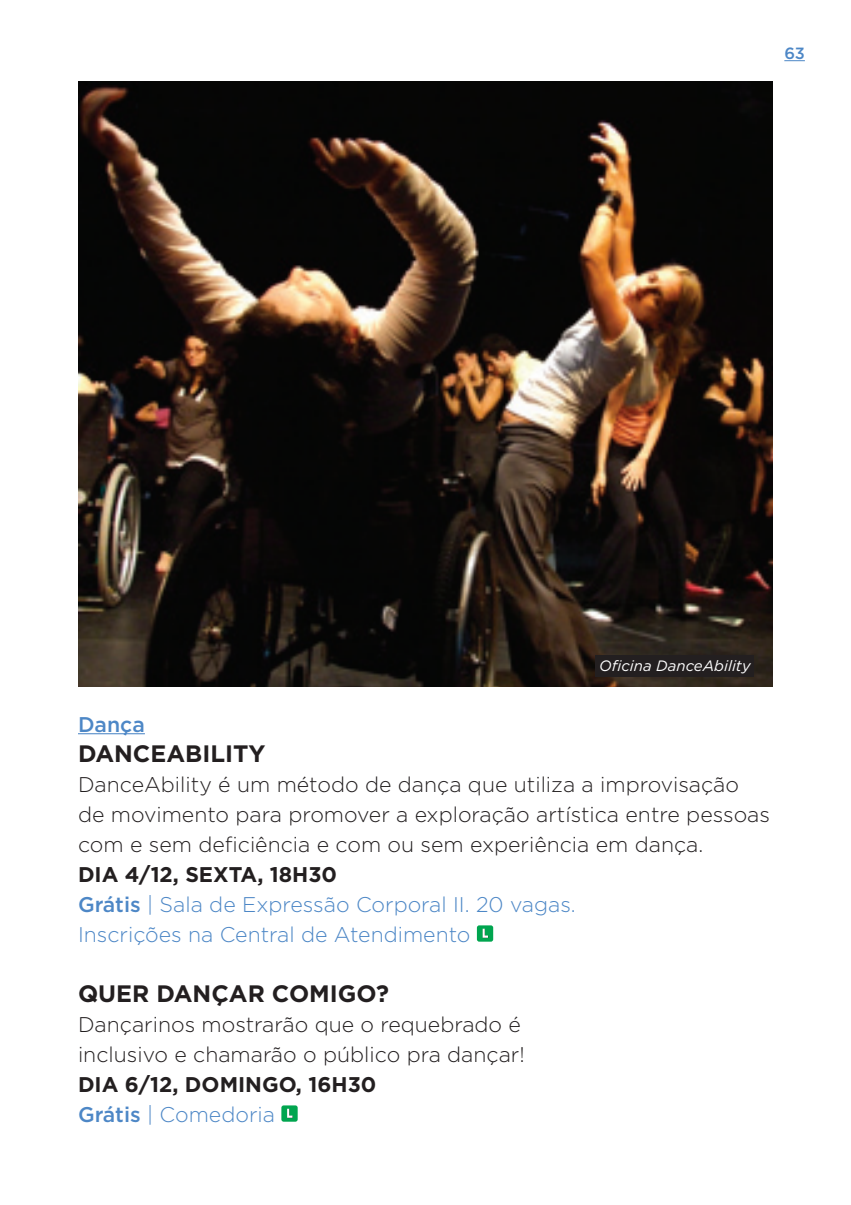
<style>
.page{position:relative;width:851px;height:1205px;background:#fff}
.page>*{position:absolute;margin:0;border:0;box-sizing:border-box;transform-origin:0 0}
.t1{font:700 23.75px "Gotham";color:#231f20}
.t2{font:300 21.25px/30px "Gotham";color:#231f20}
.t3{font:300 21.25px/30px "Gotham";color:#4d87c6}
.t4{font:700 21.25px/30px "Gotham";color:#231f20}
.t5{font:500 21.25px "Gotham";color:#4d87c6}
.t6{font:500 16.25px "Gotham";color:#4d87c6}
.t7{font:italic 15px "Gotham";color:#fff}
.s1{font-weight:700;color:#231f20}
.s2{font-weight:500}
.s3{font-weight:500;color:#4d87c6}
.s4{font-weight:300;color:#4d87c6}
</style>
<div class="page">
<svg style="left:784px;top:60px;width:20px;height:1px"></svg>
<img style="left:78px;top:81px;width:694px;height:605px">
<div style="left:595px;top:656px;width:159px;height:21px;background:#231f20"></div>
<hr style="left:78px;top:733px;width:67px;height:1px;background:#4d87c6">
<div style="left:477px;top:925px;width:16px;height:16px;background:#00a54f;border-radius:2px"></div>
<svg style="left:482px;top:929px;width:6px;height:9px"></svg>
<div style="left:281px;top:1105px;width:16px;height:16px;background:#00a54f;border-radius:2px"></div>
<svg style="left:287px;top:1109px;width:5px;height:9px"></svg>
<p class="t6" style="left:784px;top:43px;width:22px">63</p>
<p class="t7" style="left:599px;top:656px;width:153px">Oficina DanceAbility</p>
<p class="t5" style="left:78px;top:710px;width:68px">Dança</p>
<p class="t1" style="left:78px;top:737px;width:104px">DANCEABI</p>
<p class="t1" style="left:210px;top:737px;width:57px">LITY</p>
<p class="t2" style="left:78px;top:768px;width:693px">DanceAbility é um método de dança que utiliza a improvisação de movimento para promover a exploração artística entre pessoas com e sem deficiência e com ou sem experiência em dança.</p>
<p class="t3" style="left:78px;top:858px;width:499px"><span class="s1">DIA 4/12, SEXTA, 18H30<br></span><span class="s2">Grátis</span> | Sala de Expressão Corporal II. 20 vagas.<br>Inscrições na Central de Atendimento</p>
<p class="t1" style="left:78px;top:977px;width:312px">QUER DANÇAR COMIGO?</p>
<p class="t2" style="left:78px;top:1008px;width:448px">Dançarinos mostrarão que o requebrado é inclusivo e chamarão o público pra dançar!</p>
<p class="t4" style="left:78px;top:1069px;width:300px">DIA 6/12, DOMI NGO, 16H30<br><span class="s3">Grátis</span> <span class="s4">| Comedoria</span></p>
</div>
